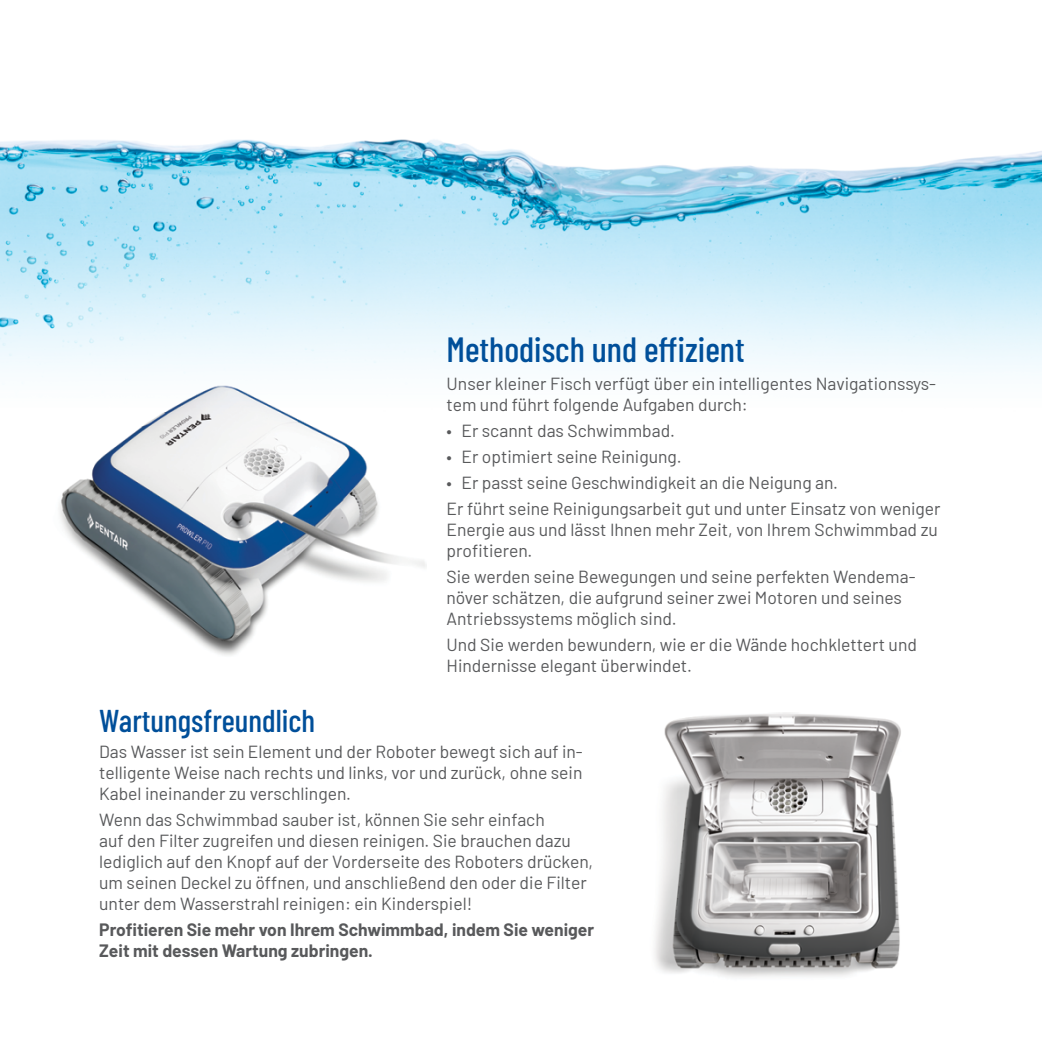
<style>
.page{position:relative;width:1042px;height:1042px;background:#fff}
.page>*{position:absolute;margin:0;border:0;box-sizing:border-box;transform-origin:0 0}
.t1{font:500 35px "Barlow Condensed";color:#004f9a}
.t2{font:500 31.5px "Barlow Condensed";color:#004f9a}
.t3{font:17.5px/21px "Barlow";color:#58595b}
.t4{font:700 17.5px/21px "Barlow";color:#58595b}
</style>
<div class="page">
<img style="left:59px;top:433px;width:367px;height:222px">
<img style="left:654px;top:712px;width:247px;height:265px">
<img style="left:0;top:139px;width:1042px;height:294px">
<h1 class="t1" style="left:446px;top:324px;width:300px">Methodisch und effizient</h1>
<p class="t3" style="left:446px;top:372px;width:491px">Unser kleiner Fisch verfügt über ein intelligentes Navigationssys&shy;tem und führt folgende Aufgaben durch:</p>
<p class="t3" style="left:446px;top:419px;width:230px">• Er scannt das Schwimmbad.</p>
<p class="t3" style="left:446px;top:445px;width:237px">• Er optimiert seine Reinigung.</p>
<p class="t3" style="left:446px;top:468px;width:495px;line-height:25.9px">• Er passt seine Geschwindigkeit an die Neigung an.<br>Er führt seine Reinigungsarbeit gut und unter Einsatz von weniger</p>
<p class="t3" style="left:446px;top:517px;width:493px">Energie aus und lässt Ihnen mehr Zeit, von Ihrem Schwimmbad zu profitieren.</p>
<p class="t3" style="left:446px;top:564px;width:470px">Sie werden seine Bewegungen und seine perfekten Wendema&shy;növer schätzen, die aufgrund seiner zwei Motoren und seines<br>Antriebssystems möglich sind.</p>
<p class="t3" style="left:446px;top:632px;width:472px">Und Sie werden bewundern, wie er die Wände hochklettert und<br>Hindernisse elegant überwindet.</p>
<h2 class="t2" style="left:99px;top:698px;width:217px">Wartungsfreundlich</h2>
<p class="t3" style="left:99px;top:739px;width:485px;text-align:justify">Das Wasser ist sein Element und der Roboter bewegt sich auf in&shy;telligente Weise nach rechts und links, vor und zurück, ohne sein Kabel ineinander zu verschlingen.</p>
<p class="t3" style="left:99px;top:807px;width:495px">Wenn das Schwimmbad sauber ist, können Sie sehr einfach<br>auf den Filter zugreifen und diesen reinigen. Sie brauchen dazu lediglich auf den Knopf auf der Vorderseite des Roboters drücken, um seinen Deckel zu öffnen, und anschließend den oder die Filter unter dem Wasserstrahl reinigen: ein Kinderspiel!</p>
<p class="t4" style="left:99px;top:917px;width:496px">Profitieren Sie mehr von Ihrem Schwimmbad, indem Sie weniger<br>Zeit mit dessen Wartung zubringen.</p>
</div>
